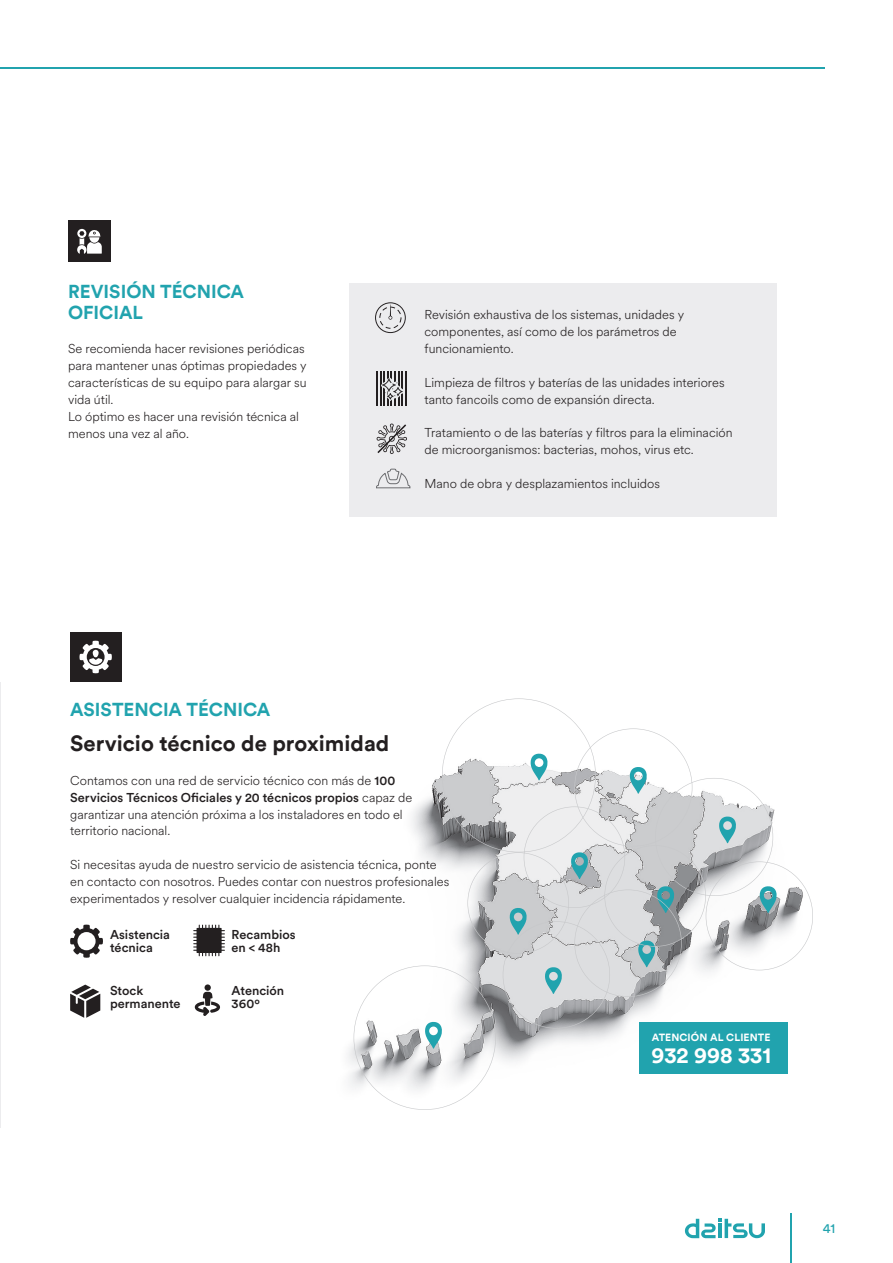
<style>
.page{position:relative;width:893px;height:1263px;background:#fff}
.page>*{position:absolute;margin:0;border:0;box-sizing:border-box;transform-origin:0 0}
.t1{font:700 22.2px "Circular Pro TT";color:#fff}
.t2{font:700 22.05px "Circular Pro TT";color:#231f20}
.t3{font:700 18.75px/21px "Circular Pro TT";letter-spacing:-.005em;color:#21a3ae}
.t4{font:13.5px "Circular Std";color:#21a3ae}
.t5{font:300 12.75px/17px "Circular Spotify Text";color:#231f20}
.t6{font:500 12.75px/13.5px "Circular Std";color:#231f20}
.t7{font:700 10.5px "Circular Pro TT";letter-spacing:.01em;color:#fff}
.s1{font-family:"Circular Std";font-weight:500}
.s2{font-family:"Circular Spotify Text";font-weight:300}
</style>
<div class="page">
<hr style="left:791px;top:1213px;width:1px;height:50px;background:#21a3ae">
<svg style="left:685px;top:1219px;width:80px;height:19px"></svg>
<hr style="left:718px;top:1223px;width:4px;height:15px;background:#21a3ae">
<hr style="left:0;top:67px;width:825px;height:1px;background:#21a3ae">
<hr style="left:0;top:682px;width:1px;height:445px;background:#ececee">
<div style="left:349px;top:283px;width:427px;height:233px;background:#ececee"></div>
<div style="left:68px;top:220px;width:43px;height:42px;background:#231f20"></div>
<svg style="left:77px;top:229px;width:25px;height:25px"></svg>
<svg style="left:375px;top:302px;width:31px;height:31px"></svg>
<svg style="left:376px;top:469px;width:34px;height:19px"></svg>
<hr style="left:377px;top:371px;width:1px;height:35px;background:#231f20">
<hr style="left:380px;top:371px;width:1px;height:35px;background:#231f20">
<hr style="left:387px;top:371px;width:1px;height:35px;background:#231f20">
<hr style="left:384px;top:371px;width:1px;height:35px;background:#231f20">
<hr style="left:405px;top:371px;width:1px;height:35px;background:#231f20">
<hr style="left:402px;top:371px;width:1px;height:35px;background:#231f20">
<hr style="left:398px;top:371px;width:1px;height:35px;background:#231f20">
<hr style="left:394px;top:371px;width:2px;height:35px;background:#231f20">
<hr style="left:391px;top:371px;width:1px;height:35px;background:#231f20">
<svg style="left:381px;top:378px;width:22px;height:24px"></svg>
<svg style="left:376px;top:423px;width:31px;height:31px"></svg>
<svg style="left:354px;top:698px;width:459px;height:412px"></svg>
<div style="left:70px;top:632px;width:51px;height:50px;background:#231f20"></div>
<svg style="left:79px;top:641px;width:33px;height:32px"></svg>
<svg style="left:70px;top:924px;width:33px;height:34px"></svg>
<svg style="left:193px;top:924px;width:32px;height:32px"></svg>
<svg style="left:70px;top:985px;width:30px;height:33px"></svg>
<svg style="left:194px;top:992px;width:26px;height:24px"></svg>
<div style="left:205px;top:984px;width:6px;height:7px;background:#231f20;border-radius:50%"></div>
<div style="left:639px;top:1022px;width:148px;height:51px;background:#21a3ae"></div>
<h3 class="t3" style="left:68px;top:280px;width:178px">REVISIÓN TÉCNICA<br>OFICIAL</h3>
<p class="t5" style="left:68px;top:340px;width:240px">Se recomienda hacer revisiones periódicas para mantener unas óptimas propiedades y características de su equipo para alargar su vida útil.<br>Lo óptimo es hacer una revisión técnica al menos una vez al año.</p>
<p class="t5" style="left:424px;top:306px;width:261px">Revisión exhaustiva de los sistemas, unidades y componentes, así como de los parámetros de funcionamiento.</p>
<p class="t5" style="left:424px;top:374px;width:302px">Limpieza de filtros y baterías de las unidades interiores tanto fancoils como de expansión directa.</p>
<p class="t5" style="left:424px;top:425px;width:310px">Tratamiento o de las baterías y filtros para la eliminación de microorganismos: bacterias, mohos, virus etc.</p>
<p class="t5" style="left:424px;top:476px;width:237px">Mano de obra y desplazamientos incluidos</p>
<h3 class="t3" style="left:70px;top:698px;width:202px">ASISTENCIA TÉCNICA</h3>
<h2 class="t2" style="left:70px;top:728px;width:321px">Servicio técnico de proximidad</h2>
<p class="t5" style="left:70px;top:772px;width:327px">Contamos con una red de servicio técnico con más de <span class="s1">100</span></p>
<p class="t6" style="left:70px;top:790px;width:344px">Servicios Técnicos Oficiales y 20 técnicos propios <span class="s2">capaz de</span></p>
<p class="t5" style="left:70px;top:806px;width:334px">garantizar una atención próxima a los instaladores en todo el territorio nacional.</p>
<p class="t5" style="left:70px;top:857px;width:381px">Si necesitas ayuda de nuestro servicio de asistencia técnica, ponte en contacto con nosotros. Puedes contar con nuestros profesionales experimentados y resolver cualquier incidencia rápidamente.</p>
<p class="t6" style="left:110px;top:927px;width:61px">Asistencia técnica</p>
<p class="t6" style="left:232px;top:927px;width:65px">Recambios en &lt; 48h</p>
<p class="t6" style="left:110px;top:983px;width:72px">Stock permanente</p>
<p class="t6" style="left:232px;top:983px;width:54px">Atención<br>360º</p>
<p class="t7" style="left:652px;top:1030px;width:120px">ATENCIÓN AL CLIENTE</p>
<h1 class="t1" style="left:651px;top:1040px;width:121px">932 998 331</h1>
<p class="t4" style="left:823px;top:1220px;width:14px">41</p>
</div>
